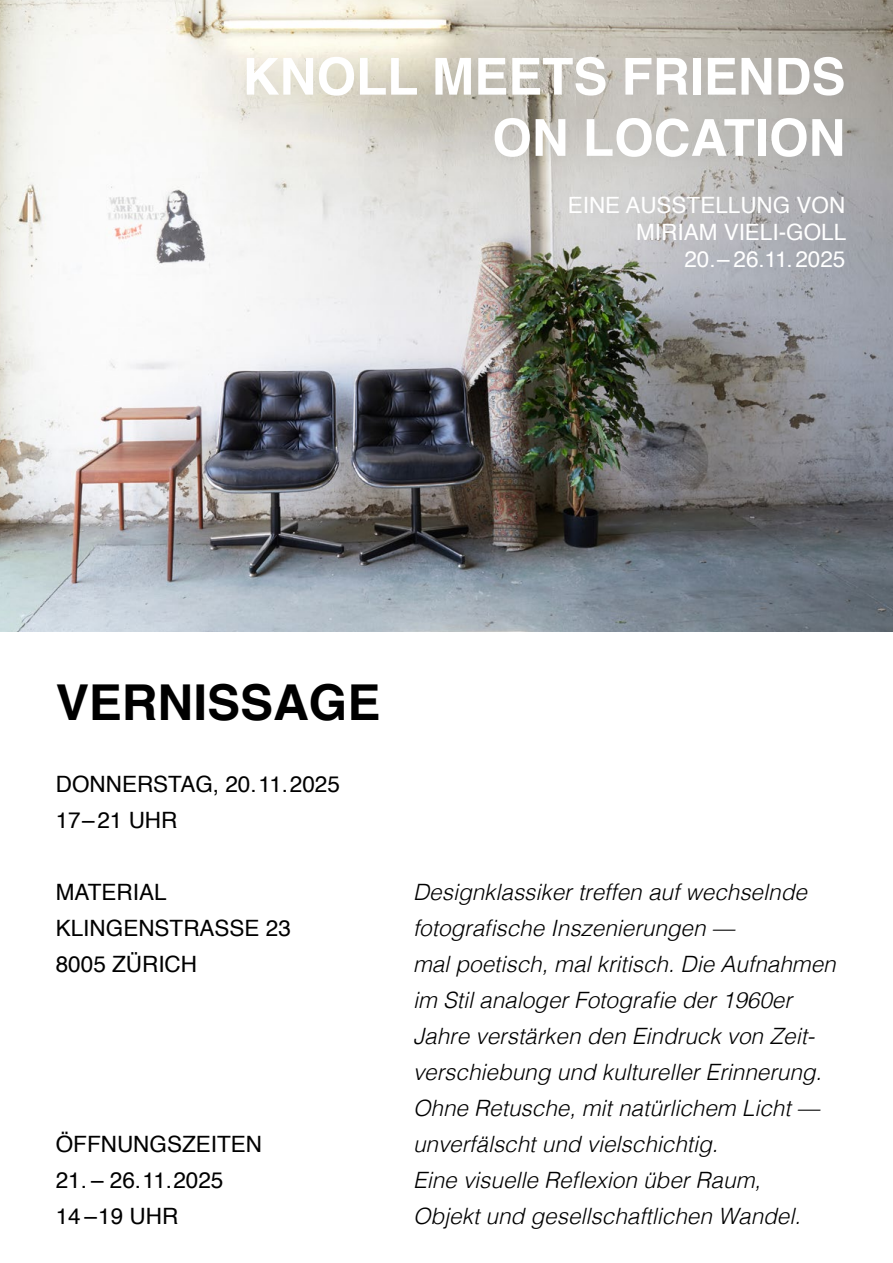
<style>
.page{position:relative;width:893px;height:1263px;background:#fff}
.page>*{position:absolute;margin:0;border:0;box-sizing:border-box;transform-origin:0 0}
.t1{font:700 51px/61.2px "Helvetica";color:#fff;text-align:right}
.t2{font:700 49.5px "Helvetica";color:#000}
.t3{font:italic 300 22.5px/36px "Helvetica";color:#000}
.t4{font:22.5px/36px "Helvetica";color:#000}
.t5{font:22.5px/27px "Helvetica";color:#fff;text-align:right}
</style>
<div class="page">
<img style="left:0;top:0;width:893px;height:631px">
<div style="left:231px;top:42px;width:635px;height:247px;background:#000;opacity:.05"></div>
<h1 class="t1" style="left:243px;top:52px;width:604px">KNOLL MEETS FRIENDS<br>ON LOCATION</h1>
<h2 class="t2" style="left:56px;top:672px;width:326px">VERNISSAGE</h2>
<p class="t4" style="left:56px;top:767px;width:286px">DONNERSTAG, 20.11.2025<br>17–21 UHR</p>
<p class="t5" style="left:568px;top:193px;width:280px">EINE AUSSTELLUNG VON<br>MIRIAM VIELI-GOLL<br>20.– 26.11.2025</p>
<p class="t4" style="left:56px;top:875px;width:237px">MATERIAL<br>KLINGENSTRASSE 23<br>8005 ZÜRICH</p>
<p class="t3" style="left:413px;top:873px;width:424px">Designklassiker treffen auf wechselnde fotografische Inszenierungen —<br>mal poetisch, mal kritisch. Die Aufnahmen im Stil analoger Fotografie der 1960er Jahre verstärken den Eindruck von Zeit&shy;verschiebung und kultureller Erinnerung.<br>Ohne Retusche, mit natürlichem Licht — unverfälscht und vielschichtig.<br>Eine visuelle Reflexion über Raum,<br>Objekt und gesellschaftlichen Wandel.</p>
<p class="t4" style="left:56px;top:1127px;width:208px">ÖFFNUNGSZEITEN</p>
<p class="t4" style="left:56px;top:1163px;width:169px">21. – 26.11.2025<br>14 –19 UHR</p>
</div>
